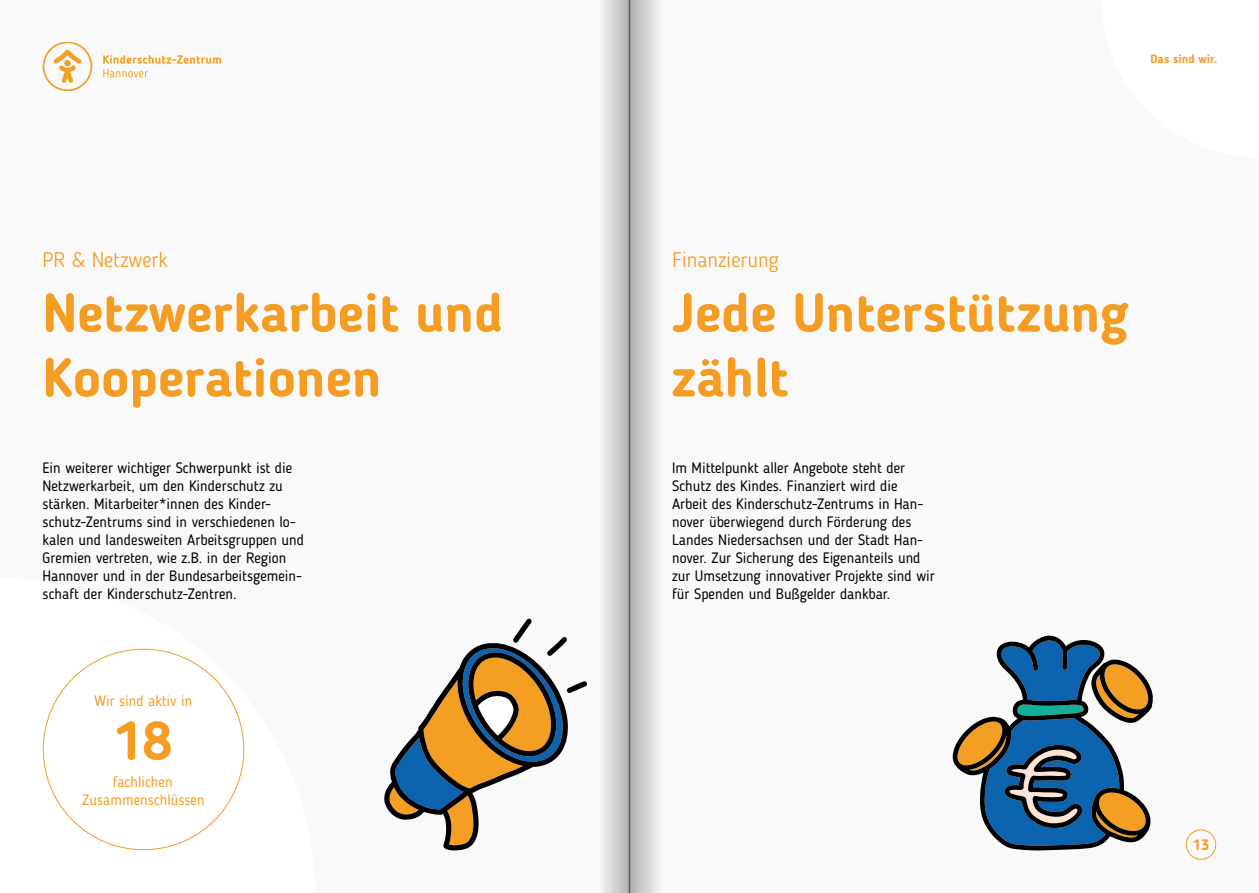
<style>
.page{position:relative;width:1259px;height:893px;background:#fff}
.page>*{position:absolute;margin:0;border:0;box-sizing:border-box;transform-origin:0 0}
.t1{font:700 54px/64.8px "Blogger Sans";color:#f59c22}
.t2{font:300 21px "Blogger Sans";color:#f59c22}
.t3{font:15px/18px "Blogger Sans";color:#000}
.t4{font:15px/18px "Blogger Sans";color:#f59c22;text-align:center}
.t5{font:700 15px "Blogger Sans";color:#f59c22}
.t6{font:700 12px "Blogger Sans";color:#f59c22}
</style>
<div class="page">
<div style="left:629px;top:0;width:630px;height:893px;background:#f9f9f9"></div>
<div style="left:0;top:0;width:629px;height:893px;background:#f9f9f9"></div>
<svg style="left:42px;top:648px;width:203px;height:203px"></svg>
<div style="left:1186px;top:830px;width:30px;height:30px;border:1px solid #f59c22;border-radius:50%"></div>
<svg style="left:384px;top:619px;width:203px;height:231px"></svg>
<div style="left:43px;top:649px;width:201px;height:201px;background:#fff;border-radius:50%"></div>
<svg style="left:952px;top:636px;width:200px;height:214px"></svg>
<svg style="left:103px;top:55px;width:118px;height:22px"></svg>
<svg style="left:43px;top:43px;width:49px;height:47px"></svg>
<svg style="left:603px;top:0;width:55px;height:893px;background:#ccc"></svg>
<h2 class="t2" style="left:43px;top:247px;width:127px">PR &amp; Netzwerk</h2>
<h1 class="t1" style="left:43px;top:280px;width:462px">Netzwerkarbeit und<br>Kooperationen</h1>
<p class="t3" style="left:43px;top:458px;width:263px">Ein weiterer wichtiger Schwerpunkt ist die Netzwerkarbeit, um den Kinderschutz zu stärken. Mitarbeiter*innen des Kinder&shy;schutz-Zentrums sind in verschiedenen lo&shy;kalen und landesweiten Arbeitsgruppen und Gremien vertreten, wie z.B. in der Region Hannover und in der Bundesarbeitsgemein&shy;schaft der Kinderschutz-Zentren.</p>
<p class="t4" style="left:94px;top:691px;width:99px">Wir sind aktiv in</p>
<h1 class="t1" style="left:113px;top:708px;width:60px">18</h1>
<p class="t4" style="left:82px;top:772px;width:124px">fachlichen<br>Zusammenschlüssen</p>
<p class="t6" style="left:1150px;top:52px;width:68px">Das sind wir.</p>
<h2 class="t2" style="left:672px;top:247px;width:108px">Finanzierung</h2>
<h1 class="t1" style="left:672px;top:280px;width:458px">Jede Unterstützung zählt</h1>
<p class="t3" style="left:672px;top:458px;width:264px">Im Mittelpunkt aller Angebote steht der Schutz des Kindes. Finanziert wird die Arbeit des Kinderschutz-Zentrums in Han&shy;nover überwiegend durch Förderung des Landes Niedersachsen und der Stadt Han&shy;nover. Zur Sicherung des Eigenanteils und zur Umsetzung innovativer Projekte sind wir für Spenden und Bußgelder dankbar.</p>
<p class="t5" style="left:1193px;top:836px;width:18px">13</p>
</div>
